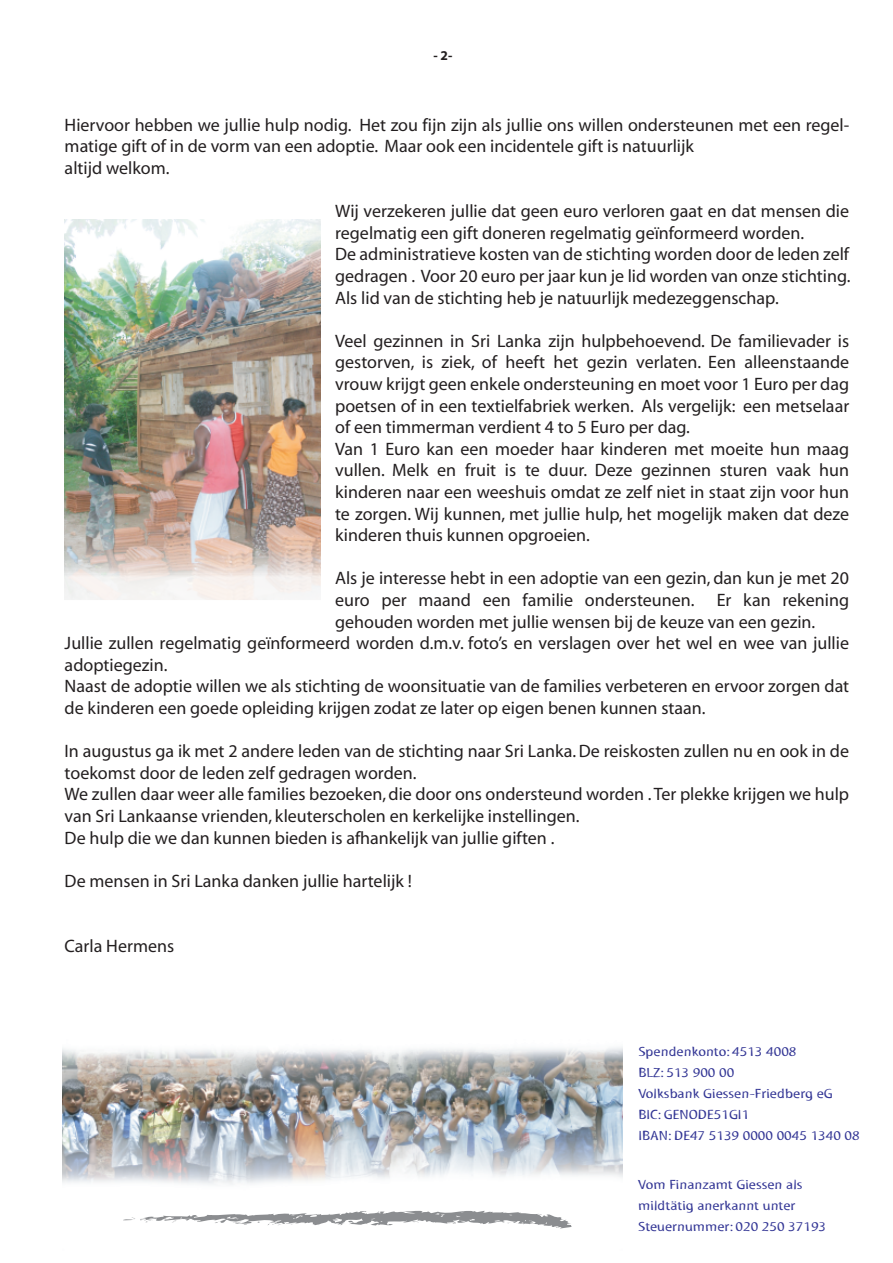
<style>
.page{position:relative;width:893px;height:1263px;background:#fff}
.page>*{position:absolute;margin:0;border:0;box-sizing:border-box;transform-origin:0 0}
.t1{font:18px/21.6px "Myriad";color:#231f20}
.t2{font:13.5px/21px "Myriad Std Tilt";color:#333695;scale:1.4 1}
.t3{font:700 13.5px "Myriad";color:#231f20}
</style>
<div class="page">
<img style="left:62px;top:1047px;width:561px;height:182px">
<svg style="left:123px;top:1210px;width:449px;height:18px"></svg>
<img style="left:64px;top:219px;width:256px;height:381px">
<p class="t3" style="left:434px;top:49px;width:20px">- 2-</p>
<p class="t1" style="left:65px;top:115px;width:786px">Hiervoor hebben we jullie hulp nodig. Het zou fijn zijn als jullie ons willen ondersteunen met een regel&shy;matige gift of in de vorm van een adoptie. Maar ook een incidentele gift is natuurlijk<br>altijd welkom.</p>
<p class="t1" style="left:335px;top:201px;width:517px">Wij verzekeren jullie dat geen euro verloren gaat en dat mensen die regelmatig een gift doneren regelmatig geïnformeerd worden.<br>De administratieve kosten van de stichting worden door de leden zelf gedragen . Voor 20 euro per jaar kun je lid worden van onze stichting.<br>Als lid van de stichting heb je natuurlijk medezeggenschap.</p>
<p class="t1" style="left:335px;top:331px;width:516px">Veel gezinnen in Sri Lanka zijn hulpbehoevend. De familievader is gestorven, is ziek, of heeft het gezin verlaten. Een alleenstaande vrouw krijgt geen enkele ondersteuning en moet voor 1 Euro per dag poetsen of in een textielfabriek werken. Als vergelijk: een metselaar of een timmerman verdient 4 to 5 Euro per dag.<br>Van 1 Euro kan een moeder haar kinderen met moeite hun maag vullen. Melk en fruit is te duur. Deze gezinnen sturen vaak hun kinderen naar een weeshuis omdat ze zelf niet in staat zijn voor hun te zorgen. Wij kunnen, met jullie hulp, het mogelijk maken dat deze kinderen thuis kunnen opgroeien.</p>
<p class="t1" style="left:335px;top:568px;width:515px">Als je interesse hebt in een adoptie van een gezin, dan kun je met 20</p>
<p class="t1" style="left:335px;top:590px;width:515px">euro per maand een familie ondersteunen. Er kan rekening</p>
<p class="t1" style="left:335px;top:611px;width:482px">gehouden worden met jullie wensen bij de keuze van een gezin.</p>
<p class="t1" style="left:65px;top:633px;width:786px">Jullie zullen regelmatig geïnformeerd worden d.m.v. foto’s en verslagen over het wel en wee van jullie</p>
<p class="t1" style="left:65px;top:655px;width:104px">adoptiegezin.</p>
<p class="t1" style="left:65px;top:676px;width:786px">Naast de adoptie willen we als stichting de woonsituatie van de families verbeteren en ervoor zorgen dat</p>
<p class="t1" style="left:65px;top:698px;width:642px">de kinderen een goede opleiding krijgen zodat ze later op eigen benen kunnen staan.</p>
<p class="t1" style="left:65px;top:741px;width:786px">In augustus ga ik met 2 andere leden van de stichting naar Sri Lanka. De reiskosten zullen nu en ook in de toekomst door de leden zelf gedragen worden.<br>We zullen daar weer alle families bezoeken, die door ons ondersteund worden . Ter plekke krijgen we hulp van Sri Lankaanse vrienden, kleuterscholen en kerkelijke instellingen.<br>De hulp die we dan kunnen bieden is afhankelijk van jullie giften .</p>
<p class="t1" style="left:65px;top:871px;width:349px">De mensen in Sri Lanka danken jullie hartelijk !</p>
<p class="t1" style="left:65px;top:935px;width:111px">Carla Hermens</p>
<p class="t2" style="left:638px;top:1041px;width:160px">Spendenkonto: 4513 4008<br>BLZ: 513 900 00<br>Volksbank Giessen-Friedberg eG<br>BIC: GENODE51GI1<br>IBAN: DE47 5139 0000 0045 1340 08</p>
<p class="t2" style="left:638px;top:1174px;width:136px">Vom Finanzamt Giessen als mildtätig anerkannt unter<br>Steuernummer: 020 250 37193</p>
</div>
